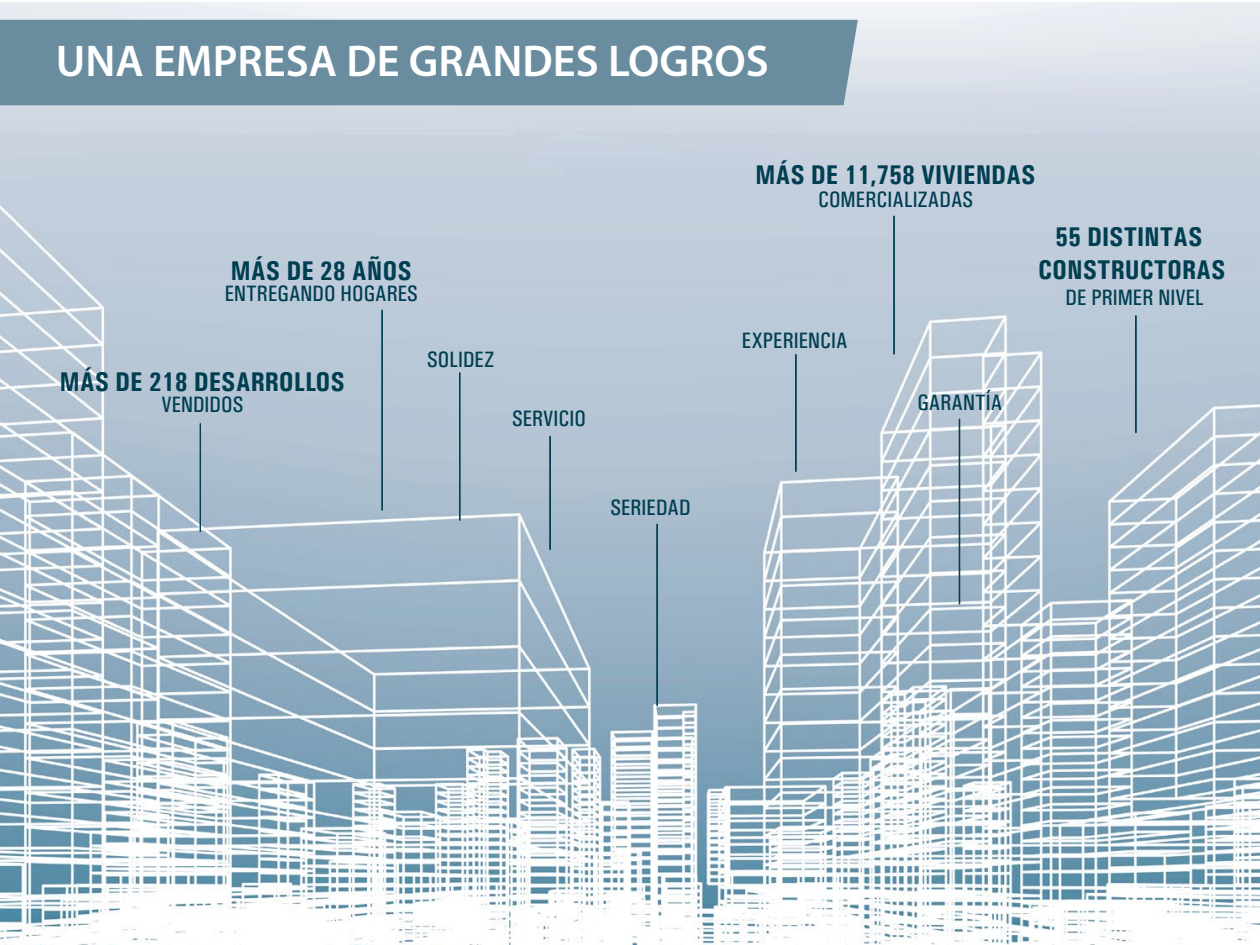
<style>
.page{position:relative;width:1260px;height:945px;background:#fff}
.page>*{position:absolute;margin:0;border:0;box-sizing:border-box;transform-origin:0 0}
.t1{font:600 44.62px "Myriad Pro";color:#fff}
.t2{font:700 condensed 27.12px/32.6px "Univers";color:#003e52;text-align:center}
.t3{font:22.4px "Univers Condensed";color:#003e52}
</style>
<div class="page">
<img style="left:0;top:2px;width:1260px;height:943px">
<svg style="left:200px;top:423px;width:1px;height:109px"></svg>
<svg style="left:381px;top:309px;width:2px;height:202px"></svg>
<svg style="left:459px;top:372px;width:1px;height:149px"></svg>
<svg style="left:549px;top:435px;width:2px;height:115px"></svg>
<svg style="left:656px;top:523px;width:2px;height:183px"></svg>
<svg style="left:795px;top:354px;width:2px;height:118px"></svg>
<svg style="left:1135px;top:315px;width:2px;height:118px"></svg>
<svg style="left:959px;top:418px;width:1px;height:187px"></svg>
<svg style="left:893px;top:215px;width:2px;height:140px"></svg>
<div style="left:0;top:20px;width:858px;height:85px;background:#698d9f"></div>
<h1 class="t1" style="left:56px;top:33px;width:715px">UNA EMPRESA DE GRANDES LOGROS</h1>
<p class="t2" style="left:231px;top:254px;width:182px">MÁS DE 28 AÑOS</p>
<p class="t3" style="left:225px;top:281px;width:195px">ENTREGANDO HOGARES</p>
<p class="t2" style="left:60px;top:365px;width:287px">MÁS DE 218 DESARROLLOS</p>
<p class="t3" style="left:161px;top:391px;width:83px">VENDIDOS</p>
<p class="t3" style="left:427px;top:346px;width:69px">SOLIDEZ</p>
<p class="t3" style="left:512px;top:405px;width:76px">SERVICIO</p>
<p class="t3" style="left:610px;top:494px;width:82px">SERIEDAD</p>
<p class="t2" style="left:755px;top:158px;width:282px">MÁS DE 11,758 VIVIENDAS</p>
<p class="t3" style="left:818px;top:187px;width:157px">COMERCIALIZADAS</p>
<p class="t2" style="left:1038px;top:221px;width:189px">55 DISTINTAS<br>CONSTRUCTORAS</p>
<p class="t3" style="left:742px;top:328px;width:107px">EXPERIENCIA</p>
<p class="t3" style="left:917px;top:389px;width:86px">GARANTÍA</p>
<p class="t3" style="left:1065px;top:284px;width:140px">DE PRIMER NIVEL</p>
</div>
